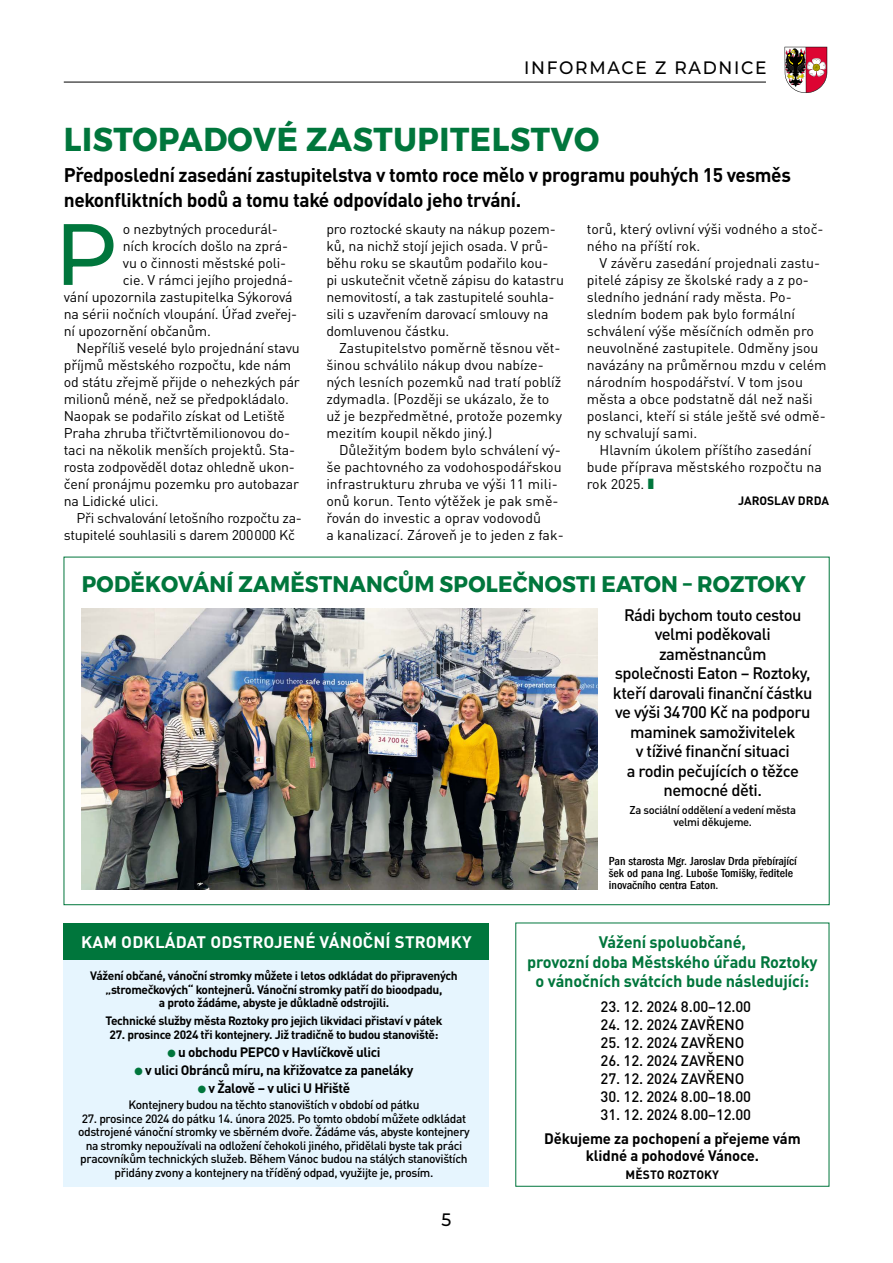
<style>
.page{position:relative;width:893px;height:1263px;background:#fff}
.page>*{position:absolute;margin:0;border:0;box-sizing:border-box;transform-origin:0 0}
.t1{font:500 86.85px "Montserrat";color:#00763c}
.t2{font:700 33px "Montserrat";letter-spacing:.02em;color:#00763c;scale:.95 1}
.t3{font:700 22.5px "Montserrat";letter-spacing:.01em;color:#00763c;scale:.95 1}
.t4{font:700 19.5px/25.5px "DIN Pro";letter-spacing:-.02em;color:#000}
.t5{font:500 18px "Montserrat";letter-spacing:.1em;color:#000;scale:.95 1}
.t6{font:500 16.5px/19.5px "DIN Pro";letter-spacing:-.03em;color:#000;text-align:center}
.t7{font:700 16.5px/19.5px "DIN Pro";letter-spacing:-.01em;color:#00763c;text-align:center}
.t8{font:700 16.5px "DIN Pro";letter-spacing:.01em;color:#fff}
.t9{font:500 15px "DIN Pro";letter-spacing:-.01em;color:#000}
.t10{font:700 15px/16.5px "DIN Pro";letter-spacing:-.01em;color:#000;text-align:center}
.t11{font:13.95px/17px "DIN Pro";letter-spacing:-.01em;color:#000}
.t12{font:700 13.5px "DIN Pro";letter-spacing:-.03em;color:#000}
.t13{font:500 12px/13.5px "DIN Pro";letter-spacing:-.03em;color:#000;text-align:center}
.t14{font:700 12px/13.5px "DIN Pro";letter-spacing:-.03em;color:#000;text-align:center}
.t15{font:500 condensed 12px/12px "Franklin Gothic LT Com";color:#000}
.t16{font:700 12px "DIN Pro";color:#000}
.t17{font:700 12px "DIN Pro";letter-spacing:.01em;color:#000}
.t18{font:500 11.25px/12px "DIN Pro";letter-spacing:-.03em;color:#000;text-align:center}
.s1{color:#00763c}
</style>
<div class="page">
<hr style="left:64px;top:82px;width:702px;height:1px;background:#000">
<svg style="left:784px;top:47px;width:43px;height:46px"></svg>
<hr style="left:806px;top:47px;width:1px;height:46px;background:#000">
<img style="left:81px;top:608px;width:517px;height:282px">
<div style="left:64px;top:957px;width:425px;height:229px;background:#e6f5fe"></div>
<div style="left:64px;top:923px;width:425px;height:37px;background:#00763c"></div>
<p class="t5" style="left:524px;top:55px;width:257px">INFORMACE Z RADNICE</p>
<h2 class="t2" style="left:64px;top:113px;width:565px">LISTOPADOVÉ ZASTUPITELSTVO</h2>
<h3 class="t4" style="left:64px;top:160px;width:729px">Předposlední zasedání zastupitelstva v tomto roce mělo v programu pouhých 15 vesměs nekonfliktních bodů a tomu také odpovídalo jeho trvání.</h3>
<h1 class="t1" style="left:55px;top:196px;width:65px">P</h1>
<p class="t11" style="left:123px;top:220px;width:156px">o nezbytných procedurál-</p>
<p class="t11" style="left:123px;top:237px;width:167px">ních krocích došlo na zprá-</p>
<p class="t11" style="left:123px;top:254px;width:165px">vu o činnosti městské poli-</p>
<p class="t11" style="left:123px;top:271px;width:172px">cie. V rámci jejího projedná-</p>
<p class="t11" style="left:64px;top:288px;width:230px">vání upozornila zastupitelka Sýkorová</p>
<p class="t11" style="left:64px;top:305px;width:235px">na sérii nočních vloupání. Úřad zveřej-</p>
<p class="t11" style="left:64px;top:322px;width:149px">ní upozornění občanům.</p>
<p class="t11" style="left:77px;top:339px;width:225px">Nepříliš veselé bylo projednání stavu</p>
<p class="t11" style="left:64px;top:356px;width:229px">příjmů městského rozpočtu, kde nám</p>
<p class="t11" style="left:64px;top:373px;width:238px">od státu zřejmě přijde o nehezkých pár</p>
<p class="t11" style="left:64px;top:390px;width:227px">milionů méně, než se předpokládalo.</p>
<p class="t11" style="left:64px;top:407px;width:223px">Naopak se podařilo získat od Letiště</p>
<p class="t11" style="left:64px;top:424px;width:228px">Praha zhruba třičtvrtěmilionovou do-</p>
<p class="t11" style="left:64px;top:441px;width:233px">taci na několik menších projektů. Sta-</p>
<p class="t11" style="left:64px;top:458px;width:233px">rosta zodpověděl dotaz ohledně ukon-</p>
<p class="t11" style="left:64px;top:475px;width:237px">čení pronájmu pozemku pro autobazar</p>
<p class="t11" style="left:64px;top:492px;width:96px">na Lidické ulici.</p>
<p class="t11" style="left:77px;top:509px;width:227px">Při schvalování letošního rozpočtu za-</p>
<p class="t11" style="left:64px;top:526px;width:233px">stupitelé souhlasili s darem 200000 Kč</p>
<p class="t11" style="left:326px;top:220px;width:239px">pro roztocké skauty na nákup pozem&shy;ků, na nichž stojí jejich osada. V prů&shy;běhu roku se skautům podařilo kou-<br>pi uskutečnit včetně zápisu do katastru nemovitostí, a tak zastupitelé souhla&shy;sili s uzavřením darovací smlouvy na domluvenou částku.</p>
<p class="t11" style="left:326px;top:339px;width:237px;text-indent:13px">Zastupitelstvo poměrně těsnou vět&shy;šinou schválilo nákup dvou nabíze&shy;ných lesních pozemků nad tratí poblíž zdymadla. (Později se ukázalo, že to už je bezpředmětné, protože pozemky mezitím koupil někdo jiný.)</p>
<p class="t11" style="left:326px;top:441px;width:239px;text-indent:13px">Důležitým bodem bylo schválení vý&shy;še pachtovného za vodohospodářskou infrastrukturu zhruba ve výši 11 mili&shy;onů korun. Tento výtěžek je pak smě&shy;řován do investic a oprav vodovodů<br>a kanalizací. Zároveň je to jeden z fak-</p>
<p class="t11" style="left:587px;top:220px;width:238px">torů, který ovlivní výši vodného a stoč&shy;ného na příští rok.</p>
<p class="t11" style="left:587px;top:254px;width:241px;text-indent:13px">V závěru zasedání projednali zastu&shy;pitelé zápisy ze školské rady a z po&shy;sledního jednání rady města. Po&shy;sledním bodem pak bylo formální schválení výše měsíčních odměn pro neuvolněné zastupitele. Odměny jsou navázány na průměrnou mzdu v celém národním hospodářství. V tom jsou města a obce podstatně dál než naši poslanci, kteří si stále ještě své odmě&shy;ny schvalují sami.</p>
<p class="t11" style="left:587px;top:441px;width:237px;text-indent:13px">Hlavním úkolem příštího zasedání bude příprava městského rozpočtu na rok 2025. <span class="s1">❚</span></p>
<p class="t16" style="left:738px;top:490px;width:93px">JAROSLAV DRDA</p>
<h3 class="t3" style="left:82px;top:566px;width:763px">PODĚKOVÁNÍ ZAMĚSTNANCŮM SPOLEČNOSTI EATON – ROZTOKY</h3>
<p class="t6" style="left:613px;top:603px;width:201px">Rádi bychom touto cestou velmi poděkovali zaměstnancům<br>společnosti Eaton – Roztoky, kteří darovali finanční částku ve výši 34700 Kč na podporu maminek samoživitelek<br>v tíživé finanční situaci<br>a rodin pečujících o těžce nemocné děti.</p>
<p class="t18" style="left:629px;top:803px;width:168px">Za sociální oddělení a vedení města velmi děkujeme.</p>
<p class="t15" style="left:609px;top:855px;width:189px">Pan starosta Mgr. Jaroslav Drda přebírající šek od pana Ing. Luboše Tomišky, ředitele inovačního centra Eaton.</p>
<p class="t8" style="left:81px;top:928px;width:392px">KAM ODKLÁDAT ODSTROJENÉ VÁNOČNÍ STROMKY</p>
<p class="t7" style="left:527px;top:930px;width:292px">Vážení spoluobčané,<br>provozní doba Městského úřadu Roztoky o vánočních svátcích bude následující:</p>
<p class="t14" style="left:90px;top:968px;width:369px">Vážení občané, vánoční stromky můžete i letos odkládat do připravených „stromečkových“ kontejnerů. Vánoční stromky patří do bioodpadu,<br>a proto žádáme, abyste je důkladně odstrojili.</p>
<p class="t14" style="left:105px;top:1013px;width:338px">Technické služby města Roztoky pro jejich likvidaci přistaví v pátek</p>
<p class="t14" style="left:110px;top:1026px;width:330px">27. prosince 2024 tři kontejnery. Již tradičně to budou stanoviště:</p>
<p class="t12" style="left:168px;top:1041px;width:214px"><span class="s1">●</span> u obchodu PEPCO v Havlíčkově ulici</p>
<p class="t12" style="left:135px;top:1059px;width:280px"><span class="s1">●</span> v ulici Obránců míru, na křižovatce za paneláky</p>
<p class="t12" style="left:198px;top:1077px;width:154px"><span class="s1">●</span> v Žalově – v ulici U Hřiště</p>
<p class="t13" style="left:128px;top:1097px;width:293px">Kontejnery budou na těchto stanovištích v období od pátku</p>
<p class="t13" style="left:78px;top:1110px;width:393px">27. prosince 2024 do pátku 14. února 2025. Po tomto období můžete odkládat odstrojené vánoční stromky ve sběrném dvoře. Žádáme vás, abyste kontejnery na stromky nepoužívali na odložení čehokoli jiného, přidělali byste tak práci pracovníkům technických služeb. Během Vánoc budou na stálých stanovištích přidány zvony a kontejnery na tříděný odpad, využijte je, prosím.</p>
<p class="t9" style="left:601px;top:994px;width:152px">23. 12. 2024 8.00–12.00</p>
<p class="t9" style="left:601px;top:1012px;width:145px">24. 12. 2024 ZAVŘENO</p>
<p class="t9" style="left:601px;top:1030px;width:145px">25. 12. 2024 ZAVŘENO</p>
<p class="t9" style="left:601px;top:1048px;width:145px">26. 12. 2024 ZAVŘENO</p>
<p class="t9" style="left:601px;top:1066px;width:145px">27. 12. 2024 ZAVŘENO</p>
<p class="t9" style="left:601px;top:1084px;width:152px">30. 12. 2024 8.00–18.00</p>
<p class="t9" style="left:601px;top:1102px;width:152px">31. 12. 2024 8.00–12.00</p>
<p class="t10" style="left:544px;top:1129px;width:258px">Děkujeme za pochopení a přejeme vám klidné a pohodové Vánoce.</p>
<p class="t17" style="left:626px;top:1164px;width:95px">MĚSTO ROZTOKY</p>
<p class="t5" style="left:442px;top:1208px;width:12px">5</p>
</div>
